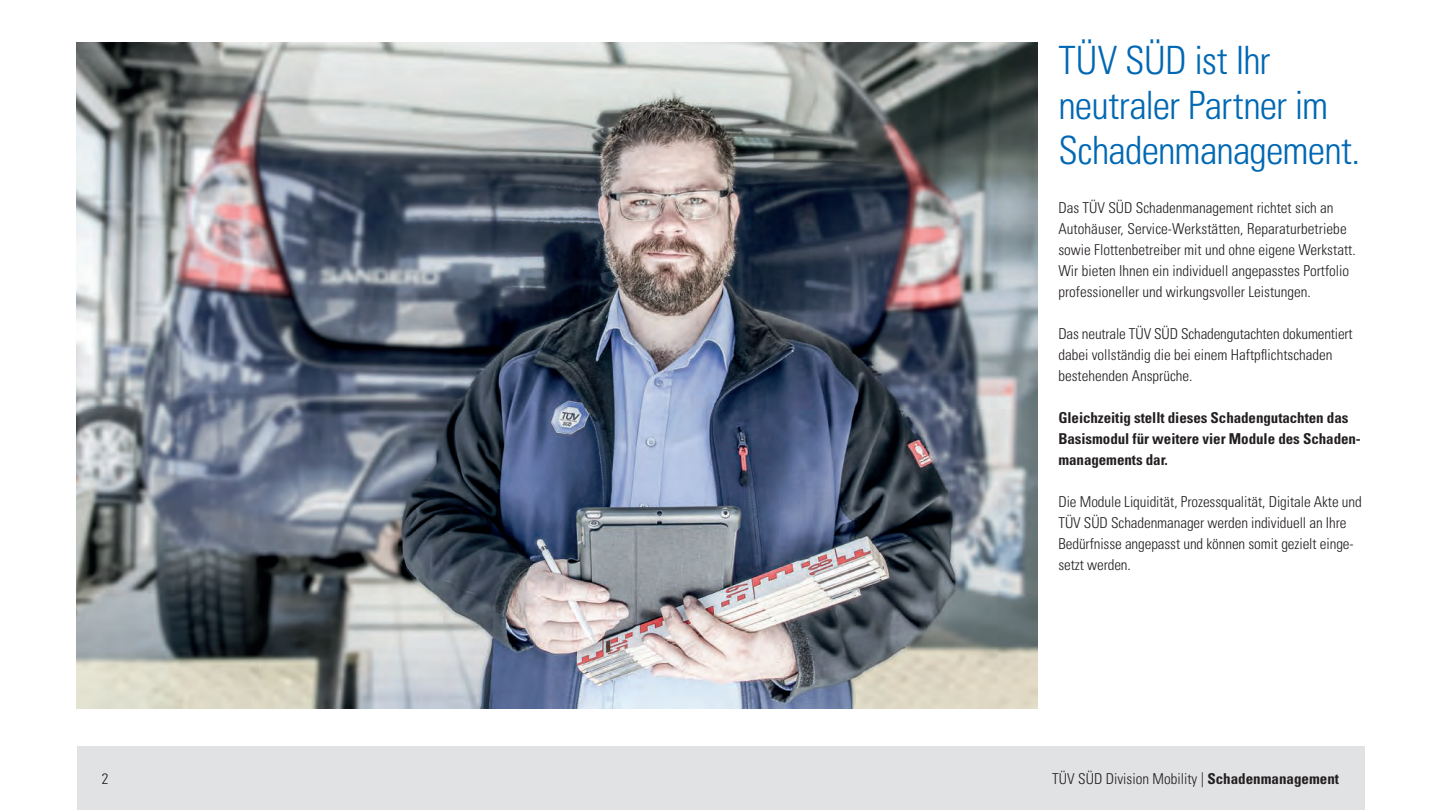
<style>
.page{position:relative;width:1441px;height:810px;background:#fff}
.page>*{position:absolute;margin:0;border:0;box-sizing:border-box;transform-origin:0 0}
.t1{font:39px/45px "Univers LTCYR 47 Light Cond";letter-spacing:-.02em;color:#0168b3}
.t2{font:15px/21px "Univers LTCYR 47 Light Cond";color:#231f20}
.t3{font:15px/21px "Univers LTCYR 67 Bold Cond";letter-spacing:-.005em;color:#231f20}
.s1{font-family:"Univers LTCYR 67 Bold Cond"}
</style>
<div class="page">
<img style="left:77px;top:43px;width:959px;height:666px">
<div style="left:77px;top:747px;width:1286px;height:63px;background:#e1e2e4"></div>
<h1 class="t1" style="left:1058px;top:35px;width:303px">TÜV SÜD ist Ihr neutraler Partner im<br>Schadenmanagement.</h1>
<p class="t2" style="left:1058px;top:196px;width:299px">Das TÜV SÜD Schadenmanagement richtet sich an Autohäuser, Service-Werkstätten, Reparaturbetriebe sowie Flottenbetreiber mit und ohne eigene Werkstatt.<br>Wir bieten Ihnen ein individuell angepasstes Portfolio professioneller und wirkungsvoller Leistungen.</p>
<p class="t2" style="left:1058px;top:322px;width:296px">Das neutrale TÜV SÜD Schadengutachten dokumentiert dabei vollständig die bei einem Haftpflichtschaden bestehenden Ansprüche.</p>
<p class="t3" style="left:1058px;top:407px;width:304px">Gleichzeitig stellt dieses Schadengutachten das<br>Basismodul für weitere vier Module des Schaden&shy;managements dar.</p>
<p class="t2" style="left:1058px;top:490px;width:305px">Die Module Liquidität, Prozessqualität, Digitale Akte und TÜV SÜD Schadenmanager werden individuell an Ihre Bedürfnisse angepasst und können somit gezielt einge&shy;setzt werden.</p>
<p class="t2" style="left:102px;top:768px;width:8px">2</p>
<p class="t2" style="left:1052px;top:768px;width:288px">TÜV SÜD Division Mobility | <span class="s1">Schadenmanagement</span></p>
</div>
